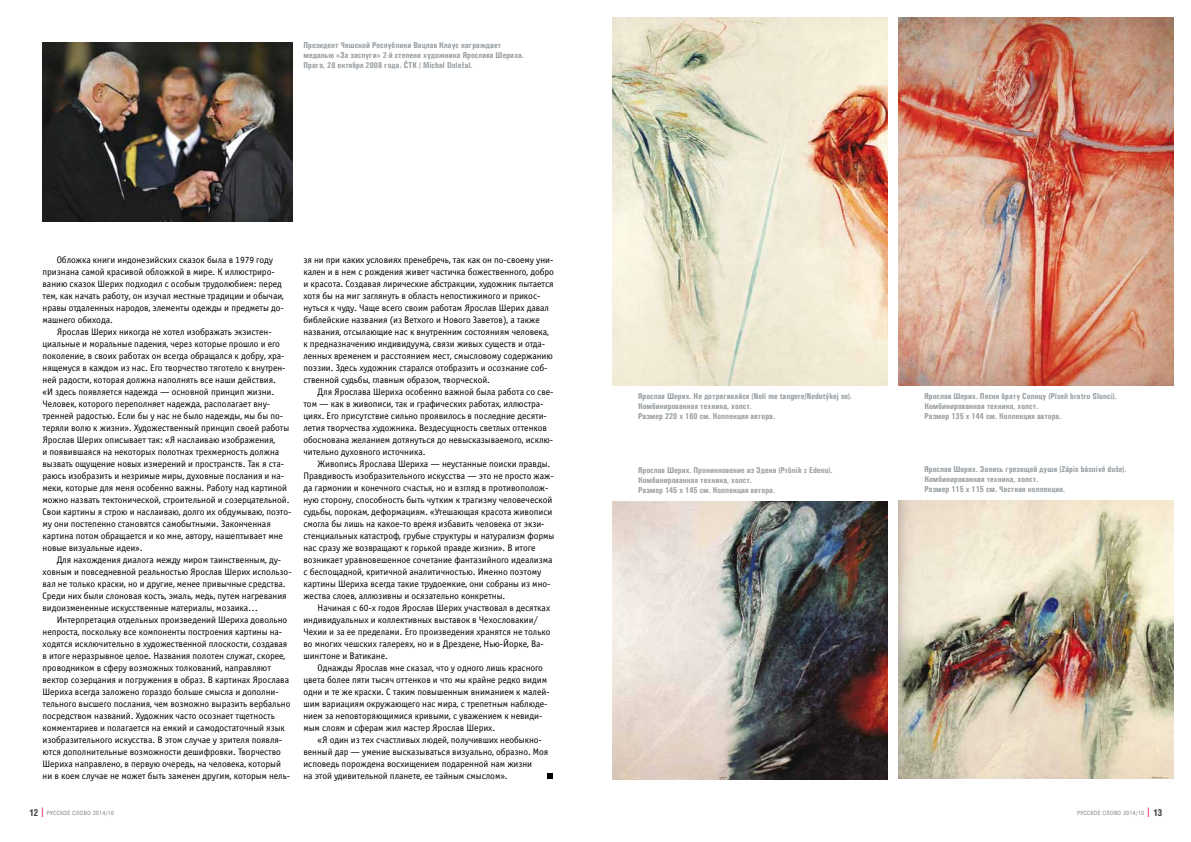
<style>
.page{position:relative;width:1191px;height:842px;background:#fff}
.page>*{position:absolute;margin:0;border:0;box-sizing:border-box;transform-origin:0 0}
.t1{font:9.5px/12px "Officina Sans C";letter-spacing:-.005em;color:#000}
.t2{font:700 8.5px/10px "Univers Condensed";letter-spacing:.01em;color:#969da2}
.t3{font:700 8.5px/10px "Univers Condensed";letter-spacing:.01em;color:#9c9e9f}
.t4{font:6px "Pragmatica Cond C";letter-spacing:.08em;color:#87888a}
.s1{color:#9c9e9f}
.s2{font-family:"Switzerland Condensed";font-weight:700;font-size:9px;color:#3e3d40}
.s3{font-family:"Pragmatica C";font-weight:700;font-size:9px;color:#d60048}
</style>
<div class="page">
<img style="left:612px;top:17px;width:275px;height:369px">
<img style="left:899px;top:17px;width:275px;height:369px">
<img style="left:899px;top:500px;width:275px;height:278px">
<img style="left:612px;top:501px;width:275px;height:278px">
<img style="left:43px;top:43px;width:249px;height:178px">
<svg style="left:547px;top:773px;width:6px;height:6px"></svg>
<p class="t2" style="left:303px;top:40px;width:222px">Президент Чешской Республики Вацлав Клаус награждает медалью «За заслуги» 2-й степени художника Ярослава Шериха.<br>Прага, 28 октября 2008 года. ČTK / Michal Doležal.</p>
<p class="t1" style="left:43px;top:254px;width:243px;text-indent:14px">Обложка книги индонезийских сказок была в 1979 году признана самой красивой обложкой в мире. К иллюстриро&shy;ванию сказок Шерих подходил с особым трудолюбием: перед тем, как начать работу, он изучал местные традиции и обычаи, нравы отдаленных народов, элементы одежды и предметы до&shy;машнего обихода.</p>
<p class="t1" style="left:43px;top:326px;width:250px;text-indent:14px">Ярослав Шерих никогда не хотел изображать экзистен&shy;циальные и моральные падения, через которые прошло и его поколение, в своих работах он всегда обращался к добру, хра&shy;нящемуся в каждом из нас. Его творчество тяготело к внутрен&shy;ней радости, которая должна наполнять все наши действия.<br>«И здесь появляется надежда — основной принцип жизни.<br>Человек, которого переполняет надежда, располагает вну&shy;тренней радостью. Если бы у нас не было надежды, мы бы по&shy;теряли волю к жизни». Художественный принцип своей работы Ярослав Шерих описывает так: «Я наслаиваю изображения,<br>и появившаяся на некоторых полотнах трехмерность должна вызвать ощущение новых измерений и пространств. Так я ста&shy;раюсь изобразить и незримые миры, духовные послания и на&shy;меки, которые для меня особенно важны. Работу над картиной можно назвать тектонической, строительной и созерцательной.<br>Свои картины я строю и наслаиваю, долго их обдумываю, поэто&shy;му они постепенно становятся самобытными. Законченная картина потом обращается и ко мне, автору, нашептывает мне новые визуальные идеи».</p>
<p class="t1" style="left:43px;top:554px;width:251px;text-indent:14px">Для нахождения диалога между миром таинственным, ду&shy;ховным и повседневной реальностью Ярослав Шерих использо&shy;вал не только краски, но и другие, менее привычные средства.<br>Среди них были слоновая кость, эмаль, медь, путем нагревания видоизмененные искусственные материалы, мозаика...</p>
<p class="t1" style="left:43px;top:614px;width:249px;text-indent:14px">Интерпретация отдельных произведений Шериха довольно непроста, поскольку все компоненты построения картины на&shy;ходятся исключительно в художественной плоскости, создавая в итоге неразрывное целое. Названия полотен служат, скорее, проводником в сферу возможных толкований, направляют вектор созерцания и погружения в образ. В картинах Ярослава Шериха всегда заложено гораздо больше смысла и дополни&shy;тельного высшего послания, чем возможно выразить вербально посредством названий. Художник часто осознает тщетность комментариев и полагается на емкий и самодостаточный язык изобразительного искусства. В этом случае у зрителя появля&shy;ются дополнительные возможности дешифровки. Творчество Шериха направлено, в первую очередь, на человека, который ни в коем случае не может быть заменен другим, которым нель-</p>
<p class="t1" style="left:303px;top:254px;width:252px">зя ни при каких условиях пренебречь, так как он по-своему уни&shy;кален и в нем с рождения живет частичка божественного, добро и красота. Создавая лирические абстракции, художник пытается хотя бы на миг заглянуть в область непостижимого и прикос&shy;нуться к чуду. Чаще всего своим работам Ярослав Шерих давал библейские названия (из Ветхого и Нового Заветов), а также названия, отсылающие нас к внутренним состояниям человека, к предназначению индивидуума, связи живых существ и отда&shy;ленных временем и расстоянием мест, смысловому содержанию поэзии. Здесь художник старался отобразить и осознание соб&shy;ственной судьбы, главным образом, творческой.</p>
<p class="t1" style="left:303px;top:386px;width:252px;text-indent:14px">Для Ярослава Шериха особенно важной была работа со све&shy;том — как в живописи, так и графических работах, иллюстра&shy;циях. Его присутствие сильно проявилось в последние десяти&shy;летия творчества художника. Вездесущность светлых оттенков обоснована желанием дотянуться до невысказываемого, исклю&shy;чительно духовного источника.</p>
<p class="t1" style="left:303px;top:457px;width:252px;text-indent:14px">Живопись Ярослава Шериха — неустанные поиски правды.<br>Правдивость изобразительного искусства — это не просто жаж&shy;да гармонии и конечного счастья, но и взгляд в противополож&shy;ную сторону, способность быть чутким к трагизму человеческой судьбы, порокам, деформациям. «Утешающая красота живописи смогла бы лишь на какое-то время избавить человека от экзи&shy;стенциальных катастроф, грубые структуры и натурализм формы нас сразу же возвращают к горькой правде жизни». В итоге возникает уравновешенное сочетание фантазийного идеализма с беспощадной, критичной аналитичностью. Именно поэтому картины Шериха всегда такие трудоемкие, они собраны из мно&shy;жества слоев, аллюзивны и осязательно конкретны.</p>
<p class="t1" style="left:303px;top:601px;width:249px;text-indent:14px">Начиная с 60-х годов Ярослав Шерих участвовал в десятках индивидуальных и коллективных выставок в Чехословакии/ Чехии и за ее пределами. Его произведения хранятся не только во многих чешских галереях, но и в Дрездене, Нью-Йорке, Ва&shy;шингтоне и Ватикане.</p>
<p class="t1" style="left:303px;top:661px;width:248px;text-indent:14px">Однажды Ярослав мне сказал, что у одного лишь красного цвета более пяти тысяч оттенков и что мы крайне редко видим одни и те же краски. С таким повышенным вниманием к малей&shy;шим вариациям окружающего нас мира, с трепетным наблюде&shy;нием за неповторяющимися кривыми, с уважением к невиди&shy;мым слоям и сферам жил мастер Ярослав Шерих.</p>
<p class="t1" style="left:303px;top:733px;width:246px;text-indent:14px">«Я один из тех счастливых людей, получивших необыкно&shy;венный дар — умение высказываться визуально, образно. Моя исповедь порождена восхищением подаренной нам жизни<br>на этой удивительной планете, ее тайным смыслом».</p>
<p class="t2" style="left:638px;top:391px;width:215px">Ярослав Шерих. Не дотрагивайся (Noli me tangere/Nedotýkej se).<br>Комбинированная техника, холст.<br>Размер 220 х 160 см. <span class="s1">Коллекция</span> автора.</p>
<p class="t2" style="left:924px;top:391px;width:194px">Ярослав Шерих. Песня брату Солнцу (Píseň bratru Slunci).<br>Комбинированная техника, холст.<br>Размер 135 х 144 см. <span class="s1">Коллекция</span> автора.</p>
<p class="t3" style="left:638px;top:465px;width:196px">Ярослав Шерих. Проникновение из Эдена (Průnik z Edenu).<br>Комбинированная техника, холст.<br>Размер 145 х 145 см. Коллекция автора.</p>
<p class="t2" style="left:924px;top:464px;width:203px">Ярослав Шерих. Запись грезящей души (Zápis básnivé duše).<br>Комбинированная техника, холст.<br>Размер 115 х 115 см. Частная коллекция.</p>
<p class="t4" style="left:29px;top:809px;width:86px"><span class="s2">12</span> <span class="s3">|</span> РУССКОЕ СЛОВО 2014/10</p>
<p class="t4" style="left:1077px;top:809px;width:87px">РУССКОЕ СЛОВО 2014/10 <span class="s3">|</span> <span class="s2">13</span></p>
</div>
